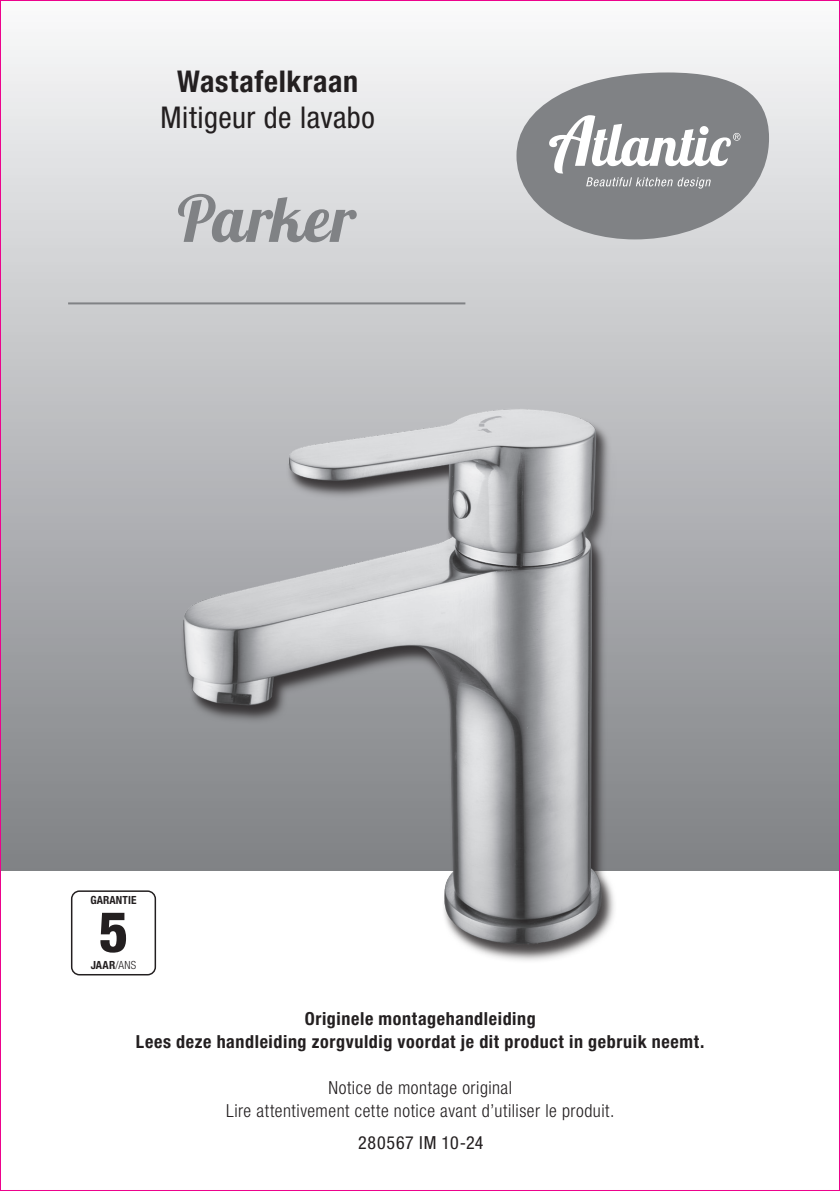
<style>
.page{position:relative;width:840px;height:1191px;background:#fff}
.page>*{position:absolute;margin:0;border:0;box-sizing:border-box;transform-origin:0 0}
.Atlantic_NL_Alinea_A5{font:64px "Lobster 1.4";letter-spacing:.02em;color:#808285}
.t1{font:800 condensed 56.2px "Helvetica Neue LT Std";color:#231f20}
.Atlantic_FR_Frontpage_Productdescription{font:condensed 30px "Helvetica Neue LT Std";letter-spacing:.015em;color:#231f20}
.Atlantic_NL_Frontpage_Productdescription{font:700 condensed 30px "Helvetica Neue LT Std";letter-spacing:.02em;color:#231f20}
.Atlantic_NL_Alinea_A5-2{font:700 condensed 18px "Helvetica Neue LT Std";letter-spacing:.035em;color:#231f20}
.Atlantic_FR_Alinea_A5{font:300 condensed 18px "Helvetica Neue LT Std";letter-spacing:.03em;color:#231f20}
.Atlantic_Frontpage_Artnr_Group_A5{font:condensed 18px "Helvetica Neue LT Std";letter-spacing:.04em;color:#231f20}
.t2{font:700 condensed 11.2px "Helvetica Neue LT Std";letter-spacing:.01em;color:#231f20}
.s1{font-weight:300}
</style>
<div class="page">
<div style="left:0;top:0;width:839px;height:870px;background:linear-gradient(to bottom,#f8f9fa,#7e8084)"></div>
<img style="left:170px;top:323px;width:483px;height:638px">
<hr style="left:68px;top:302px;width:397px;height:2px;background:#808285">
<svg style="left:516px;top:72px;width:252px;height:167px;background:#9d9ea1"></svg>
<svg style="left:549px;top:115px;width:191px;height:74px"></svg>
<svg style="left:71px;top:890px;width:85px;height:85px"></svg>
<p class="Atlantic_NL_Frontpage_Productdescription" style="left:177px;top:64px;width:182px">Wastafelkraan</p>
<p class="Atlantic_FR_Frontpage_Productdescription" style="left:160px;top:100px;width:216px">Mitigeur de lavabo</p>
<p class="Atlantic_NL_Alinea_A5" style="left:177px;top:178px;width:180px">Parker</p>
<p class="t2" style="left:90px;top:893px;width:47px">GARANTIE</p>
<p class="t1" style="left:99px;top:897px;width:31px">5</p>
<p class="t2" style="left:91px;top:958px;width:47px">JAAR<span class="s1">/ANS</span></p>
<p class="Atlantic_NL_Alinea_A5-2" style="left:304px;top:1008px;width:232px">Originele montagehandleiding</p>
<p class="Atlantic_NL_Alinea_A5-2" style="left:136px;top:1031px;width:569px">Lees deze handleiding zorgvuldig voordat je dit product in gebruik neemt.</p>
<p class="Atlantic_FR_Alinea_A5" style="left:328px;top:1077px;width:185px">Notice de montage original</p>
<p class="Atlantic_FR_Alinea_A5" style="left:226px;top:1100px;width:390px">Lire attentivement cette notice avant d’utiliser le produit.</p>
<p class="Atlantic_Frontpage_Artnr_Group_A5" style="left:358px;top:1131px;width:127px">280567 IM 10-24</p>
</div>
